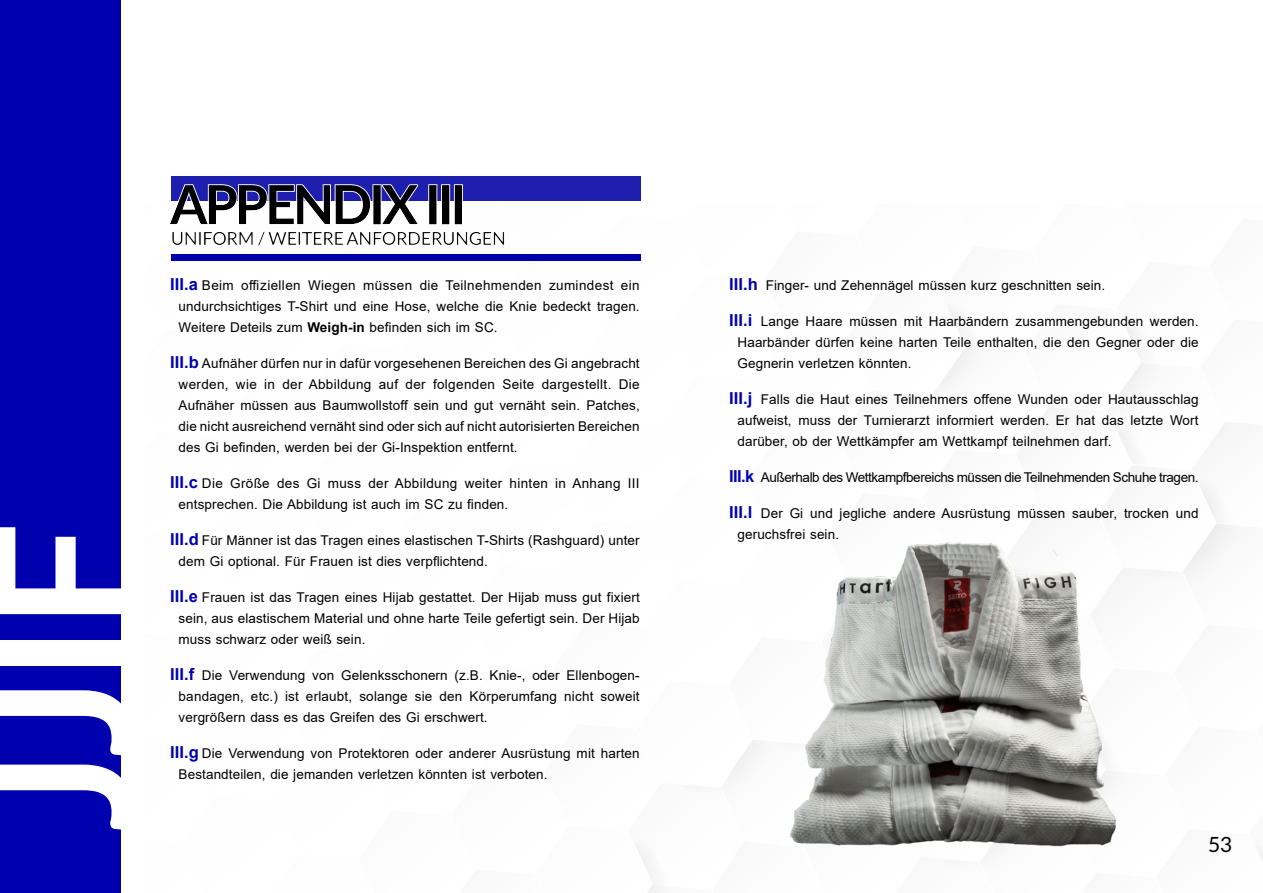
<style>
.page{position:relative;width:1263px;height:893px;background:#fff}
.page>*{position:absolute;margin:0;border:0;box-sizing:border-box;transform-origin:0 0}
.t1{font:700 187.5px "Lato";color:#fff}
.t2{font:700 54px "Lato";letter-spacing:-.06em;color:#000}
.t3{font:21px "Lato";color:#000}
.t4{font:18px "Lato";letter-spacing:-.01em;color:#000}
.t5{font:13.5px/21px "Arial";letter-spacing:.01em;color:#000;text-align:justify}
.t6{font:13.5px "Arial";letter-spacing:-.03em;color:#000}
.s1{font-weight:700;font-size:16.5px;color:#0000af}
.s2{font-weight:700}
</style>
<div class="page">
<div style="left:0;top:0;width:120px;height:893px;background:#0100af"></div>
<div style="left:171px;top:176px;width:470px;height:25px;background:#1e1eaf"></div>
<div style="left:171px;top:254px;width:470px;height:7px;background:#0000af"></div>
<svg style="left:178px;top:184px;width:285px;height:17px"></svg>
<img style="left:790px;top:523px;width:363px;height:334px">
<h1 class="t1" style="left:-20px;top:832px;width:312px;rotate:-90deg">JJIF</h1>
<h2 class="t2" style="left:170px;top:181px;width:298px">APPENDIX III</h2>
<h3 class="t4" style="left:171px;top:230px;width:336px">UNIFORM / WEITEREANFORDERUNGEN</h3>
<p class="t5" style="left:179px;top:276px;width:463px;text-indent:-9px"><span class="s1">III.a</span> Beim offiziellen Wiegen müssen die Teilnehmenden zumindest ein undurchsichtiges T-Shirt und eine Hose, welche die Knie bedeckt tragen.<br>Weitere Deteils zum <span class="s2">Weigh-in</span> befinden sich im SC.</p>
<p class="t5" style="left:179px;top:354px;width:463px;text-indent:-9px"><span class="s1">III.b</span> Aufnäher dürfen nur in dafür vorgesehenen Bereichen des Gi angebracht werden, wie in der Abbildung auf der folgenden Seite dargestellt. Die Aufnäher müssen aus Baumwollstoff sein und gut vernäht sein. Patches, die nicht ausreichend vernäht sind oder sich auf nicht autorisierten Bereichen des Gi befinden, werden bei der Gi-Inspektion entfernt.</p>
<p class="t5" style="left:179px;top:474px;width:463px;text-indent:-9px"><span class="s1">III.c</span> Die Größe des Gi muss der Abbildung weiter hinten in Anhang III entsprechen. Die Abbildung ist auch im SC zu finden.</p>
<p class="t5" style="left:179px;top:531px;width:463px;text-indent:-9px"><span class="s1">III.d</span> Für Männer ist das Tragen eines elastischen T-Shirts (Rashguard) unter dem Gi optional. Für Frauen ist dies verpflichtend.</p>
<p class="t5" style="left:179px;top:588px;width:463px;text-indent:-9px"><span class="s1">III.e</span> Frauen ist das Tragen eines Hijab gestattet. Der Hijab muss gut fixiert sein, aus elastischem Material und ohne harte Teile gefertigt sein. Der Hijab muss schwarz oder weiß sein.</p>
<p class="t5" style="left:179px;top:666px;width:463px;text-indent:-9px"><span class="s1">III.f</span> Die Verwendung von Gelenksschonern (z.B. Knie-, oder Ellenbogen&shy;bandagen, etc.) ist erlaubt, solange sie den Körperumfang nicht soweit vergrößern dass es das Greifen des Gi erschwert.</p>
<p class="t5" style="left:179px;top:744px;width:463px;text-indent:-9px"><span class="s1">III.g</span> Die Verwendung von Protektoren oder anderer Ausrüstung mit harten<br>Bestandteilen, die jemanden verletzen könnten ist verboten.</p>
<p class="t5" style="left:729px;top:276px;width:378px"><span class="s1">III.h</span> Finger- und Zehennägel müssen kurz geschnitten sein.</p>
<p class="t5" style="left:737px;top:312px;width:463px;text-indent:-9px"><span class="s1">III.i</span> Lange Haare müssen mit Haarbändern zusammengebunden werden.<br>Haarbänder dürfen keine harten Teile enthalten, die den Gegner oder die Gegnerin verletzen könnten.</p>
<p class="t5" style="left:737px;top:390px;width:463px;text-indent:-9px"><span class="s1">III.j</span> Falls die Haut eines Teilnehmers offene Wunden oder Hautausschlag aufweist, muss der Turnierarzt informiert werden. Er hat das letzte Wort darüber, ob der Wettkämpfer am Wettkampf teilnehmen darf.</p>
<p class="t6" style="left:729px;top:472px;width:471px"><span class="s1">III.k</span> Außerhalb des Wettkampfbereichs müssen die Teilnehmenden Schuhe tragen.</p>
<p class="t5" style="left:737px;top:504px;width:463px;text-indent:-9px"><span class="s1">III.l</span> Der Gi und jegliche andere Ausrüstung müssen sauber, trocken und geruchsfrei sein.</p>
<h3 class="t3" style="left:1208px;top:836px;width:26px">53</h3>
</div>
